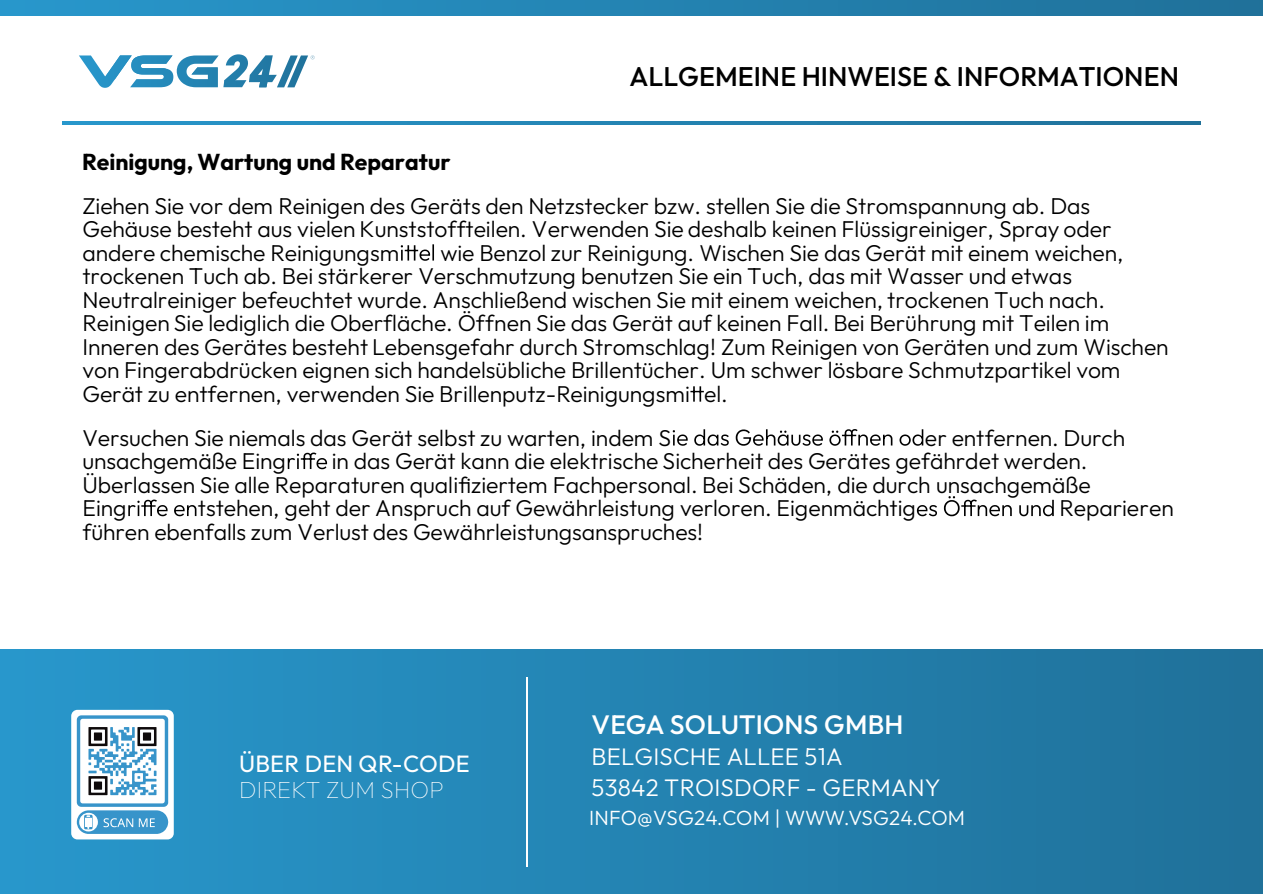
<style>
.page{position:relative;width:1263px;height:894px;background:#fff}
.page>*{position:absolute;margin:0;border:0;box-sizing:border-box;transform-origin:0 0}
.t1{font:500 27px "Outfit";color:#000}
.t2{font:500 26.55px "Outfit";letter-spacing:.01em;color:#fff}
.t3{font:300 24px/31px "Outfit";letter-spacing:.01em;color:#fff}
.t4{font:23.55px "Outfit";letter-spacing:.01em;color:#fff}
.t5{font:100 23.55px "Outfit";letter-spacing:.01em;color:#fff}
.t6{font:300 22.95px/23.5px "Outfit";letter-spacing:-.005em;color:#000}
.t7{font:700 22.95px "Outfit";letter-spacing:-.005em;color:#000}
.t8{font:300 20.55px "Outfit";letter-spacing:.01em;color:#fff}
</style>
<div class="page">
<svg style="left:79px;top:54px;width:235px;height:34px"></svg>
<svg style="left:401px;top:244px;width:33px;height:17px"></svg>
<svg style="left:690px;top:386px;width:14px;height:15px"></svg>
<svg style="left:673px;top:429px;width:250px;height:17px"></svg>
<svg style="left:288px;top:452px;width:39px;height:17px"></svg>
<svg style="left:128px;top:499px;width:68px;height:17px"></svg>
<svg style="left:917px;top:496px;width:137px;height:20px"></svg>
<div style="left:0;top:649px;width:1263px;height:244px;background:linear-gradient(to right,#2897cc,#207099)"></div>
<svg style="left:0;top:0;width:1263px;height:15px;background:#2383b2"></svg>
<div style="left:71px;top:709px;width:103px;height:130px;background:#fff;border-radius:6px"></div>
<svg style="left:77px;top:715px;width:91px;height:118px"></svg>
<hr style="left:526px;top:677px;width:1px;height:189px;background:#fff">
<svg style="left:62px;top:121px;width:1139px;height:3px;background:#2383b2"></svg>
<p class="t1" style="left:630px;top:59px;width:551px">ALLGEMEINE HINWEISE &amp; INFORMATIONEN</p>
<p class="t7" style="left:82px;top:146px;width:370px">Reinigung, Wartung und Reparatur</p>
<p class="t6" style="left:82px;top:194px;width:1031px">Ziehen Sie vor dem Reinigen des Geräts den Netzstecker bzw. stellen Sie die Stromspannung ab. Das<br>Gehäuse besteht aus vielen Kunststoffteilen. Verwenden Sie deshalb keinen Flüssigreiniger, Spray oder andere chemische Reinigungsm</p>
<p class="t6" style="left:82px;top:241px;width:1088px;text-indent:358px">wie Benzol zur Reinigung. Wischen Sie das Gerät mit einem weichen, trockenen Tuch ab. Bei stärkerer Verschmutzung benutzen Sie ein Tuch, das mit Wasser und etwas Neutralreiniger befeuchtet wurde. Anschließend wischen Sie mit einem weichen, trockenen Tuch nach.<br>Reinigen Sie lediglich die Oberfläche. Öffnen Sie das Gerät auf keinen Fall. Bei Berührung mit Teilen im Inneren des Gerätes besteht Lebensgefahr durch Stromschlag! Zum Reinigen von Geräten und zum Wischen von Fingerabdrücken eignen sich handelsübliche Brillentücher. Um schwer lösbare Schmutzpartikel vom Gerät zu entfernen, verwenden Sie Brillenputz-Reinigungsmi el.</p>
<p class="t6" style="left:82px;top:426px;width:590px">Versuchen Sie niemals das Gerät selbst zu warten, indem S</p>
<p class="t6" style="left:925px;top:426px;width:202px">er entfernen. Durch</p>
<p class="t6" style="left:82px;top:449px;width:205px">unsachgemäße Eing</p>
<p class="t6" style="left:82px;top:449px;width:1010px;text-indent:249px">in das Gerät kann die elektrische Sicherheit des Gerätes gefährdet werden.<br>Überlassen Sie alle Reparaturen qualifiziertem Fachpersonal. Bei Schäden, die durch unsachgemäße<br>Eing</p>
<p class="t6" style="left:198px;top:496px;width:720px">tstehen, geht der Anspruch auf Gewährleistung verloren. Eigenmächtig</p>
<p class="t6" style="left:1059px;top:496px;width:116px">Reparieren</p>
<p class="t6" style="left:82px;top:520px;width:622px">führen ebenfalls zum Verlust des Gewährleistungsanspruches!</p>
<p class="t4" style="left:239px;top:748px;width:232px">ÜBER DEN QR-CODE</p>
<p class="t5" style="left:239px;top:776px;width:206px">DIREKT ZUM SHOP</p>
<p class="t2" style="left:592px;top:707px;width:313px">VEGA SOLUTIONS GMBH</p>
<p class="t3" style="left:592px;top:741px;width:351px">BELGISCHE ALLEE 51A<br>53842 TROISDORF - GERMANY</p>
<p class="t8" style="left:589px;top:805px;width:377px">INFO@VSG24.COM | WWW.VSG24.COM</p>
</div>
